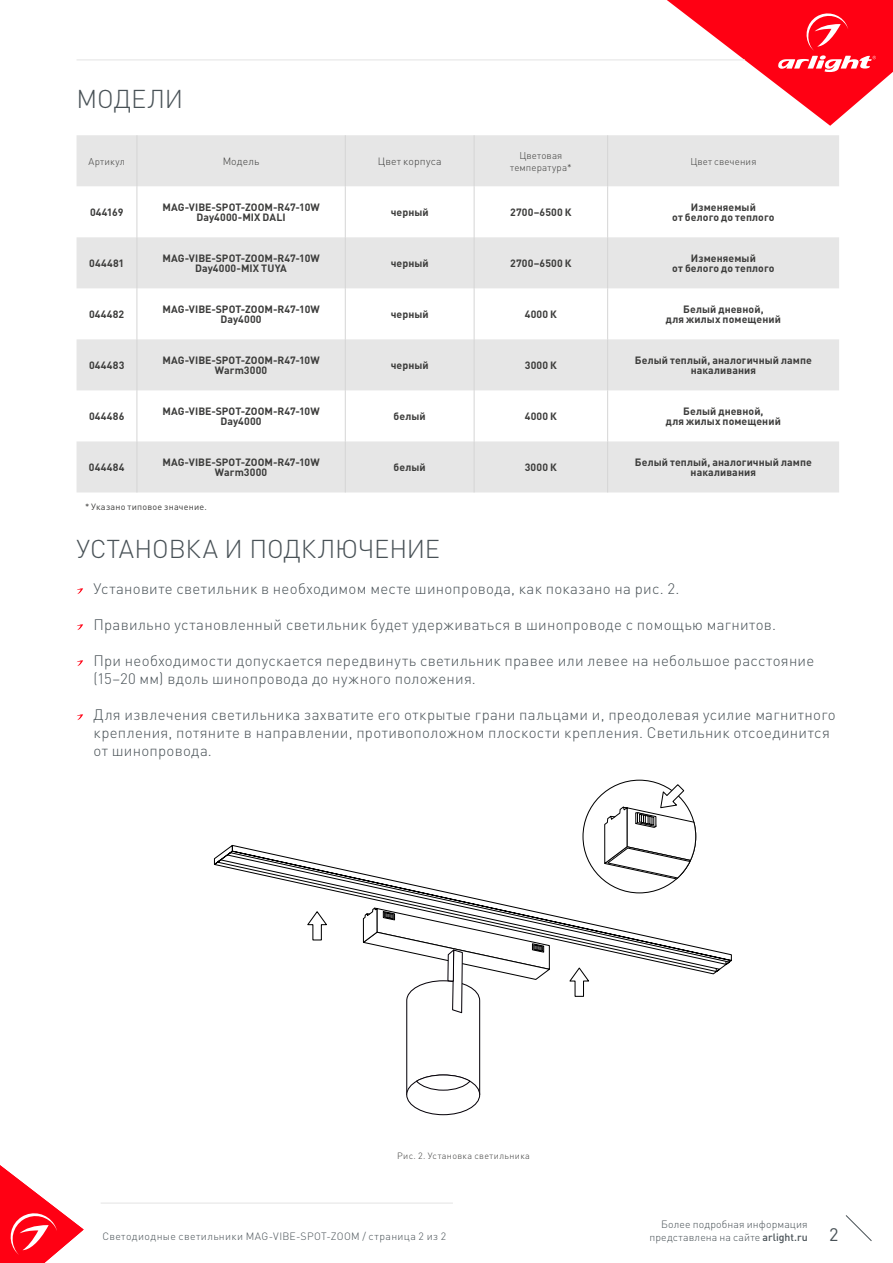
<style>
.page{position:relative;width:893px;height:1263px;background:#fff}
.page>*{position:absolute;margin:0;border:0;box-sizing:border-box;transform-origin:0 0}
.t1{font:300 25.5px "DIN Pro";letter-spacing:-.005em;color:#485156}
.t2{font:18px "DIN Pro";color:#485156}
.t3{font:300 15px/18px "DIN Pro";letter-spacing:.02em;color:#485156}
.t4{font:700 10.5px/10.5px "DIN Pro";letter-spacing:.01em;color:#3c3c3b;text-align:center}
.t5{font:300 10.5px/12.6px "DIN Pro";letter-spacing:.025em;color:#485156;text-align:right}
.t6{font:300 10.5px "DIN Pro";letter-spacing:.01em;color:#3c3c3b}
.t7{font:300 9.75px/12px "DIN Pro";letter-spacing:.015em;color:#3c3c3b;text-align:center}
.t8{font:300 9px "DIN Pro";letter-spacing:.04em;color:#3c3c3b}
.t9{font:9px "DIN Pro";letter-spacing:.025em;color:#3c3c3b}
.s1{font-weight:500}
</style>
<div class="page">
<svg style="left:667px;top:0;width:226px;height:126px"></svg>
<hr style="left:77px;top:60px;width:668px;height:1px;background:#e3e3e3">
<svg style="left:0;top:1165px;width:84px;height:98px"></svg>
<svg style="left:845px;top:1215px;width:27px;height:26px"></svg>
<hr style="left:101px;top:1203px;width:352px;height:1px;background:#e3e3e3">
<svg style="left:77px;top:135px;width:762px;height:357px;fill:#e6e6e6"></svg>
<hr style="left:137px;top:135px;width:1px;height:51px;background:#d5d5d5">
<hr style="left:345px;top:135px;width:1px;height:51px;background:#d5d5d5">
<hr style="left:474px;top:135px;width:1px;height:51px;background:#d5d5d5">
<hr style="left:607px;top:135px;width:1px;height:51px;background:#d5d5d5">
<hr style="left:137px;top:186px;width:1px;height:51px;background:#d5d5d5">
<hr style="left:137px;top:288px;width:1px;height:51px;background:#d5d5d5">
<hr style="left:137px;top:390px;width:1px;height:51px;background:#d5d5d5">
<hr style="left:345px;top:186px;width:1px;height:51px;background:#d5d5d5">
<hr style="left:474px;top:186px;width:1px;height:51px;background:#d5d5d5">
<hr style="left:607px;top:186px;width:1px;height:51px;background:#d5d5d5">
<hr style="left:345px;top:288px;width:1px;height:51px;background:#d5d5d5">
<hr style="left:474px;top:288px;width:1px;height:51px;background:#d5d5d5">
<hr style="left:607px;top:288px;width:1px;height:51px;background:#d5d5d5">
<hr style="left:345px;top:390px;width:1px;height:51px;background:#d5d5d5">
<hr style="left:474px;top:390px;width:1px;height:51px;background:#d5d5d5">
<hr style="left:607px;top:390px;width:1px;height:51px;background:#d5d5d5">
<hr style="left:137px;top:237px;width:1px;height:51px;background:#d5d5d5">
<hr style="left:137px;top:339px;width:1px;height:51px;background:#d5d5d5">
<hr style="left:137px;top:441px;width:1px;height:51px;background:#d5d5d5">
<hr style="left:345px;top:237px;width:1px;height:51px;background:#d5d5d5">
<hr style="left:474px;top:237px;width:1px;height:51px;background:#d5d5d5">
<hr style="left:607px;top:237px;width:1px;height:51px;background:#d5d5d5">
<hr style="left:345px;top:339px;width:1px;height:51px;background:#d5d5d5">
<hr style="left:474px;top:339px;width:1px;height:51px;background:#d5d5d5">
<hr style="left:607px;top:339px;width:1px;height:51px;background:#d5d5d5">
<hr style="left:345px;top:441px;width:1px;height:51px;background:#d5d5d5">
<hr style="left:474px;top:441px;width:1px;height:51px;background:#d5d5d5">
<hr style="left:607px;top:441px;width:1px;height:51px;background:#d5d5d5">
<svg style="left:77px;top:588px;width:6px;height:6px"></svg>
<svg style="left:77px;top:624px;width:6px;height:6px"></svg>
<svg style="left:77px;top:660px;width:6px;height:6px"></svg>
<svg style="left:77px;top:714px;width:6px;height:6px"></svg>
<svg style="left:213px;top:845px;width:519px;height:130px"></svg>
<svg style="left:366px;top:779px;width:361px;height:193px"></svg>
<svg style="left:604px;top:783px;width:92px;height:97px"></svg>
<svg style="left:568px;top:966px;width:23px;height:31px"></svg>
<svg style="left:306px;top:910px;width:22px;height:31px"></svg>
<svg style="left:361px;top:906px;width:191px;height:190px"></svg>
<h1 class="t1" style="left:77px;top:81px;width:108px">МОДЕЛИ</h1>
<p class="t7" style="left:89px;top:155px;width:38px">Артикул</p>
<p class="t6" style="left:223px;top:154px;width:38px">Модель</p>
<p class="t6" style="left:378px;top:154px;width:65px">Цвет корпуса</p>
<p class="t7" style="left:510px;top:149px;width:63px">Цветовая температура*</p>
<p class="t7" style="left:690px;top:155px;width:68px">Цвет свечения</p>
<p class="t4" style="left:90px;top:206px;width:35px">044169</p>
<p class="t4" style="left:162px;top:201px;width:159px">MAG-VIBE-SPOT-ZOOM-R47-10W<br>Day4000-MIX DALI</p>
<p class="t4" style="left:391px;top:206px;width:40px">черный</p>
<p class="t4" style="left:510px;top:206px;width:63px">2700–6500 К</p>
<p class="t4" style="left:672px;top:201px;width:104px">Изменяемый<br>от белого до теплого</p>
<p class="t4" style="left:89px;top:257px;width:37px">044481</p>
<p class="t4" style="left:162px;top:252px;width:159px">MAG-VIBE-SPOT-ZOOM-R47-10W<br>Day4000-MIX TUYA</p>
<p class="t4" style="left:391px;top:257px;width:40px">черный</p>
<p class="t4" style="left:510px;top:257px;width:63px">2700–6500 К</p>
<p class="t4" style="left:672px;top:252px;width:104px">Изменяемый<br>от белого до теплого</p>
<p class="t4" style="left:89px;top:308px;width:37px">044482</p>
<p class="t4" style="left:162px;top:303px;width:159px">MAG-VIBE-SPOT-ZOOM-R47-10W<br>Day4000</p>
<p class="t4" style="left:391px;top:308px;width:40px">черный</p>
<p class="t4" style="left:525px;top:308px;width:34px">4000 К</p>
<p class="t4" style="left:666px;top:303px;width:117px">Белый дневной,<br>для жилых помещений</p>
<p class="t4" style="left:89px;top:359px;width:37px">044483</p>
<p class="t4" style="left:162px;top:354px;width:159px">MAG-VIBE-SPOT-ZOOM-R47-10W<br>Warm3000</p>
<p class="t4" style="left:391px;top:359px;width:40px">черный</p>
<p class="t4" style="left:525px;top:359px;width:34px">3000 К</p>
<p class="t4" style="left:635px;top:354px;width:179px">Белый теплый, аналогичный лампе накаливания</p>
<p class="t4" style="left:89px;top:410px;width:37px">044486</p>
<p class="t4" style="left:162px;top:405px;width:159px">MAG-VIBE-SPOT-ZOOM-R47-10W<br>Day4000</p>
<p class="t4" style="left:394px;top:410px;width:34px">белый</p>
<p class="t4" style="left:525px;top:410px;width:34px">4000 К</p>
<p class="t4" style="left:666px;top:405px;width:117px">Белый дневной,<br>для жилых помещений</p>
<p class="t4" style="left:89px;top:461px;width:37px">044484</p>
<p class="t4" style="left:162px;top:456px;width:159px">MAG-VIBE-SPOT-ZOOM-R47-10W<br>Warm3000</p>
<p class="t4" style="left:394px;top:461px;width:34px">белый</p>
<p class="t4" style="left:525px;top:461px;width:34px">3000 К</p>
<p class="t4" style="left:635px;top:456px;width:179px">Белый теплый, аналогичный лампе накаливания</p>
<p class="t9" style="left:85px;top:500px;width:123px">* Указано типовое значение.</p>
<h1 class="t1" style="left:77px;top:531px;width:365px">УСТАНОВКА И ПОДКЛЮЧЕНИЕ</h1>
<h3 class="t3" style="left:94px;top:579px;width:587px">Установите светильник в необходимом месте шинопровода, как показано на рис. 2.</h3>
<h3 class="t3" style="left:94px;top:615px;width:684px">Правильно установленный светильник будет удерживаться в шинопроводе с помощью магнитов.</h3>
<h3 class="t3" style="left:94px;top:651px;width:722px">При необходимости допускается передвинуть светильник правее или левее на небольшое расстояние (15–20 мм) вдоль шинопровода до нужного положения.</h3>
<h3 class="t3" style="left:94px;top:705px;width:744px">Для извлечения светильника захватите его открытые грани пальцами и, преодолевая усилие магнитного крепления, потяните в направлении, противоположном плоскости крепления. Светильник отсоединится от шинопровода.</h3>
<p class="t8" style="left:397px;top:1149px;width:134px">Рис. 2. Установка светильника</p>
<p class="t5" style="left:649px;top:1217px;width:160px">Более подробная информация представлена на сайте <span class="s1">arlight.ru</span></p>
<p class="t5" style="left:102px;top:1229px;width:345px">Светодиодные светильники MAG-VIBE-SPOT-ZOOM / страница 2 из 2</p>
<h2 class="t2" style="left:829px;top:1222px;width:11px">2</h2>
</div>
